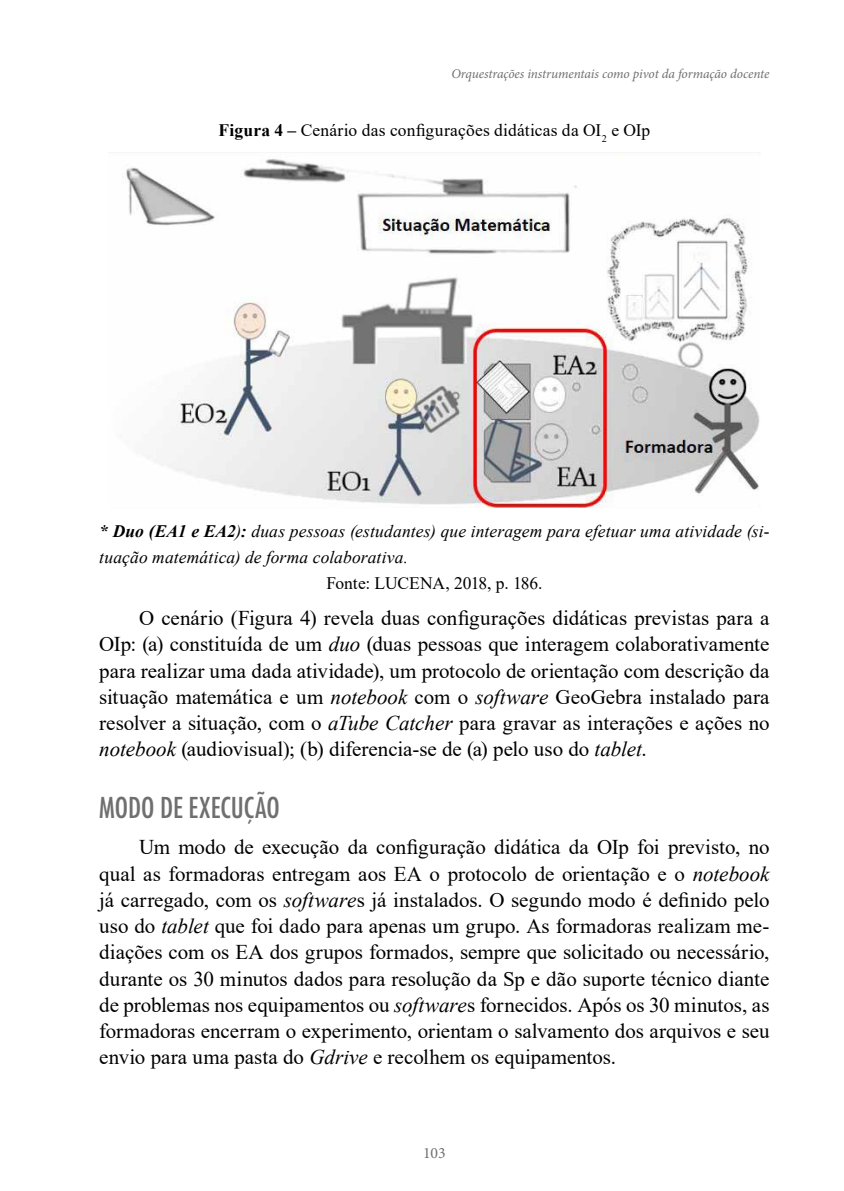
<style>
.page{position:relative;width:844px;height:1191px;background:#fff}
.page>*{position:absolute;margin:0;border:0;box-sizing:border-box;transform-origin:0 0}
.t1{font:condensed 28px "Futura Std";color:#706f6f}
.t2{font:21px/26.2px "Times New Roman";color:#000;text-align:justify}
.t3{font:italic 17.5px/26.2px "Times New Roman";letter-spacing:.01em;color:#000}
.t4{font:17.5px "Times New Roman";letter-spacing:.005em;color:#000}
.t5{font:15.75px "Minion Pro";color:#706f6f}
.t6{font:italic 13.3px "Minion Pro";letter-spacing:-.005em;color:#706f6f}
.s1{font-weight:700}
.s2{font-style:italic}
</style>
<div class="page">
<img style="left:126px;top:153px;width:634px;height:354px">
<p class="t6" style="left:451px;top:65px;width:319px">Orquestrações instrumentais como pivot da formação docente</p>
<p class="t4" style="left:218px;top:118px;width:433px"><span class="s1">Figura 4 –</span> Cenário das configurações didáticas da OI<sub>2</sub> e OIp</p>
<p class="t3" style="left:99px;top:517px;width:671px"><span class="s1">* Duo (EA1 e EA2</span>)<span class="s1">:</span> duas pessoas (estudantes) que interagem para efetuar uma atividade (si&shy;tuação matemática) de forma colaborativa.</p>
<p class="t4" style="left:326px;top:570px;width:217px">Fonte: LUCENA, 2018, p. 186.</p>
<p class="t2" style="left:99px;top:604px;width:671px;text-indent:40px">O cenário (Figura 4) revela duas configurações didáticas previstas para a OIp: (a) constituída de um <span class="s2">duo</span> (duas pessoas que interagem colaborativamente para realizar uma dada atividade), um protocolo de orientação com descrição da situação matemática e um <span class="s2">notebook</span> com o <span class="s2">software</span> GeoGebra instalado para resolver a situação, com o <span class="s2">aTube Catcher</span> para gravar as interações e ações no <span class="s2">notebook</span> (audiovisual); (b) diferencia-se de (a) pelo uso do <span class="s2">tablet</span>.</p>
<h1 class="t1" style="left:99px;top:791px;width:182px">MODO DE EXECUÇÃO</h1>
<p class="t2" style="left:99px;top:833px;width:671px;text-indent:40px">Um modo de execução da configuração didática da OIp foi previsto, no qual as formadoras entregam aos EA o protocolo de orientação e o <span class="s2">notebook </span>já carregado, com os <span class="s2">software</span>s já instalados. O segundo modo é definido pelo uso do <span class="s2">tablet</span> que foi dado para apenas um grupo. As formadoras realizam me&shy;diações com os EA dos grupos formados, sempre que solicitado ou necessário, durante os 30 minutos dados para resolução da Sp e dão suporte técnico diante de problemas nos equipamentos ou <span class="s2">software</span>s fornecidos. Após os 30 minutos, as formadoras encerram o experimento, orientam o salvamento dos arquivos e seu envio para uma pasta do <span class="s2">Gdrive</span> e recolhem os equipamentos.</p>
<p class="t5" style="left:423px;top:1142px;width:24px">103</p>
</div>
